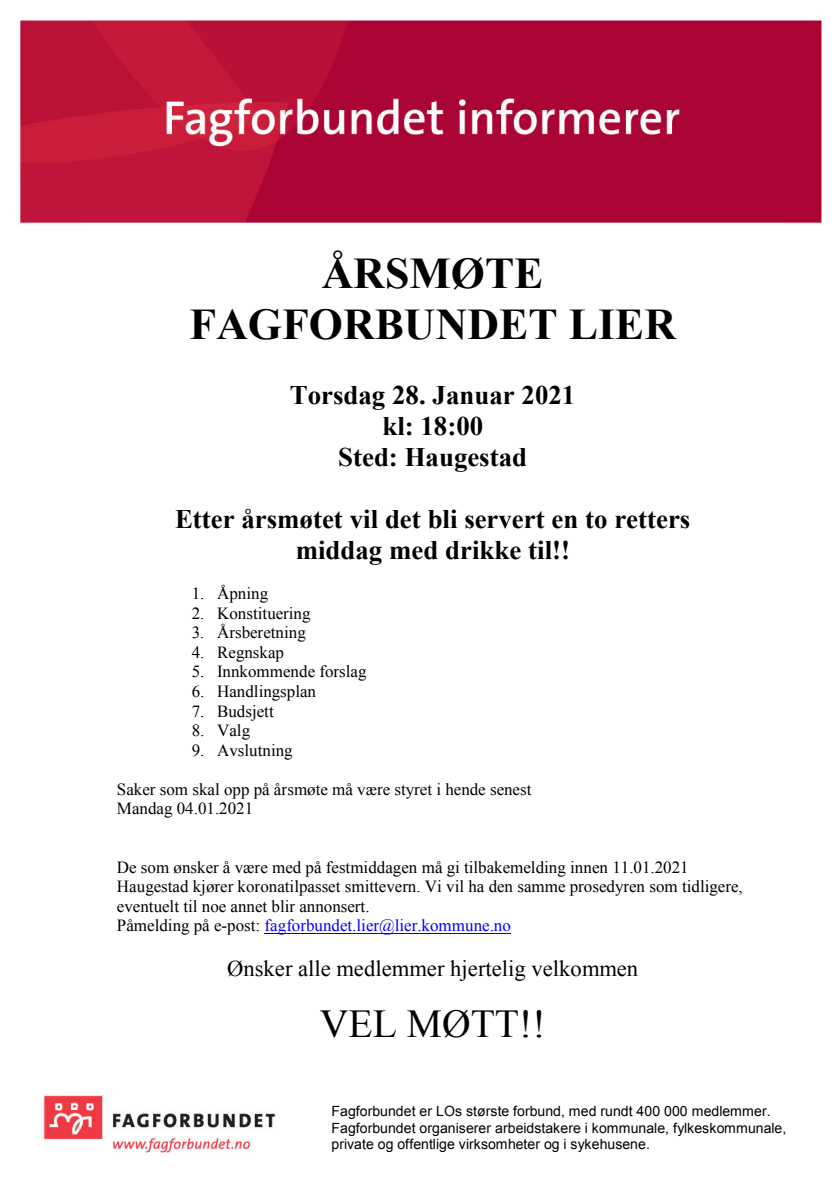
<style>
.page{position:relative;width:840px;height:1191px;background:#fff}
.page>*{position:absolute;margin:0;border:0;box-sizing:border-box;transform-origin:0 0}
.t1{font:700 43.8px/50.6px "Times New Roman";color:#000;text-align:center}
.t2{font:39.6px "Times New Roman";letter-spacing:.005em;color:#000}
.t3{font:700 26.8px/30.8px "Times New Roman";color:#000;text-align:center}
.t4{font:22.6px "Times New Roman";color:#000}
.t5{font:17px/19.6px "Times New Roman";color:#000}
.t6{font:14px/16.2px "Arial";color:#000}
.s1{color:#00f}
</style>
<div class="page">
<img style="left:21px;top:20px;width:799px;height:1133px">
<div style="left:81px;top:223px;width:702px;height:844px;background:#fff"></div>
<hr style="left:264px;top:933px;width:246px;height:1px;background:#00f">
<div style="left:321px;top:1098px;width:506px;height:76px;background:#fff"></div>
<p class="t1" style="left:189px;top:247px;width:487px">ÅRSMØTE<br>FAGFORBUNDET LIER</p>
<p class="t3" style="left:290px;top:379px;width:287px">Torsdag 28. Januar 2021 kl: 18:00<br>Sted: Haugestad</p>
<p class="t3" style="left:175px;top:503px;width:516px">Etter årsmøtet vil det bli servert en to retters middag med drikke til!!</p>
<p class="t5" style="left:192px;top:583px;width:78px">1. Åpning</p>
<p class="t5" style="left:192px;top:603px;width:120px">2. Konstituering</p>
<p class="t5" style="left:192px;top:622px;width:116px">3. Årsberetning</p>
<p class="t5" style="left:192px;top:642px;width:94px">4. Regnskap</p>
<p class="t5" style="left:192px;top:661px;width:176px">5. Innkommende forslag</p>
<p class="t5" style="left:192px;top:681px;width:126px">6. Handlingsplan</p>
<p class="t5" style="left:192px;top:701px;width:83px">7. Budsjett</p>
<p class="t5" style="left:192px;top:720px;width:60px">8. Valg</p>
<p class="t5" style="left:192px;top:740px;width:102px">9. Avslutning</p>
<p class="t5" style="left:117px;top:779px;width:416px">Saker som skal opp på årsmøte må være styret i hende senest<br>Mandag 04.01.2021</p>
<p class="t5" style="left:117px;top:857px;width:627px">De som ønsker å være med på festmiddagen må gi tilbakemelding innen 11.01.2021<br>Haugestad kjører koronatilpasset smittevern. Vi vil ha den samme prosedyren som tidligere, eventuelt til noe annet blir annonsert.<br>Påmelding på e-post: <span class="s1">fagforbundet.lier@lier.kommune.no</span></p>
<p class="t4" style="left:227px;top:952px;width:412px">Ønsker alle medlemmer hjertelig velkommen</p>
<p class="t2" style="left:320px;top:997px;width:227px">VEL MØTT!!</p>
<p class="t6" style="left:331px;top:1103px;width:456px">Fagforbundet er LOs største forbund, med rundt 400 000 medlemmer.<br>Fagforbundet organiserer arbeidstakere i kommunale, fylkeskommunale, private og offentlige virksomheter og i sykehusene.</p>
</div>
